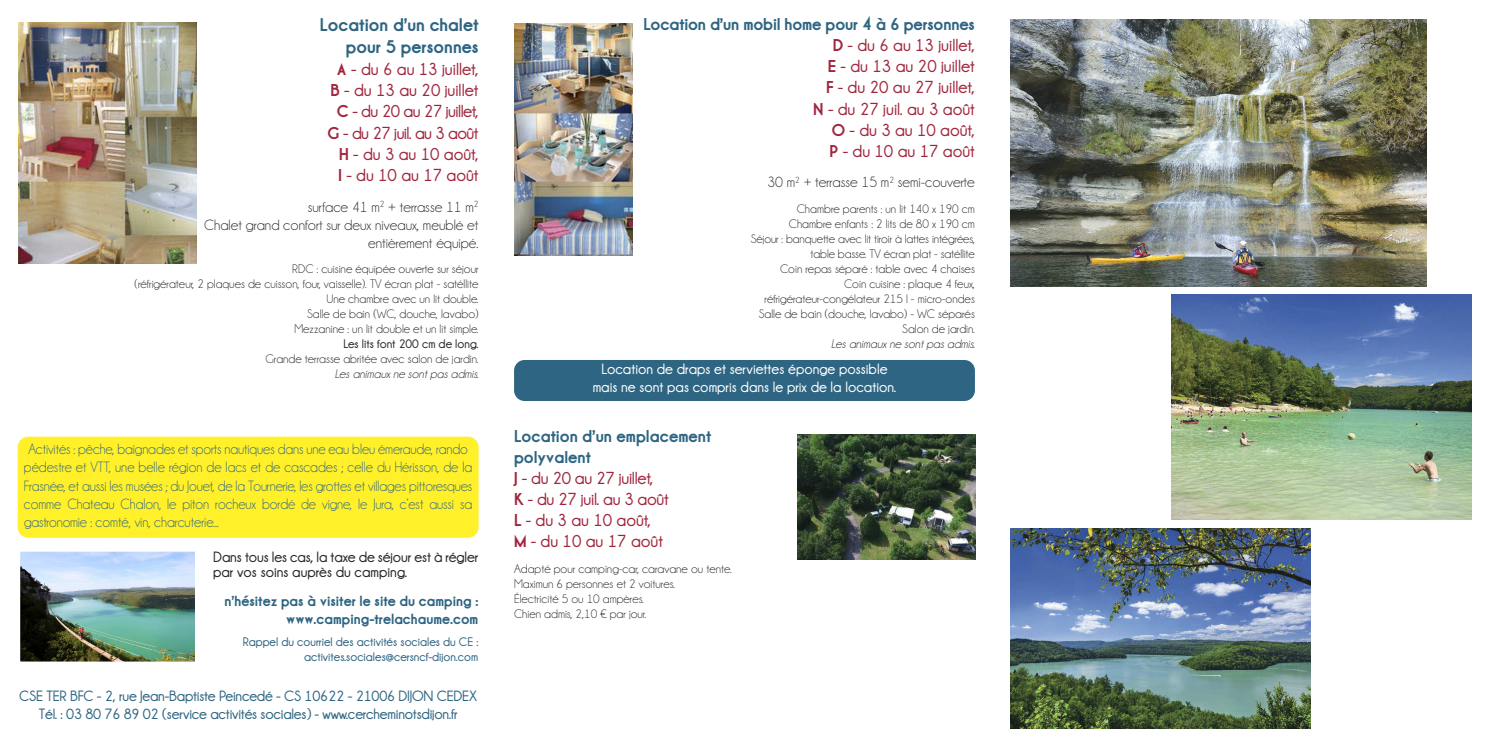
<style>
.page{position:relative;width:1489px;height:745px;background:#fff}
.page>*{position:absolute;margin:0;border:0;box-sizing:border-box;transform-origin:0 0}
.t1{font:700 18.75px/22.5px "Champagne&Limousines Thick";color:#2e6582;text-align:right}
.t2{font:700 17.5px/21.1px "Champagne&Limousines";color:#a1263d;text-align:right}
.t3{font:700 17.5px/21px "Champagne&Limousines Thick";color:#2e6582}
.t4{font:15px/18px "Champagne&Limousines";letter-spacing:-.01em;color:#2e6582;scale:.95 1}
.t5{font:700 15px/18px "Champagne&Limousines";letter-spacing:-.015em;color:#2e6582;text-align:center}
.t6{font:15px/18px "Champagne&Limousines";color:#272526;text-align:right}
.t7{font:700 15px/18px "Champagne&Limousines";color:#fff;text-align:center}
.t8{font:700 15px/14px "Champagne&Limousines";letter-spacing:-.005em;color:#272526}
.t9{font:700 15px/18px "Champagne&Limousines Thick";color:#2e6582;text-align:right}
.t10{font:12.5px/15px "Champagne&Limousines";color:#272526;text-align:right}
.t11{font:700 12.5px/15px "Champagne&Limousines";color:#2e6582;text-align:right}
.t12{font:italic 12.5px "Champagne&Limousines";color:#272526}
.t13{font:700 12.5px "Champagne&Limousines";color:#272526}
.s1{font-family:"Champagne&Limousines Thick"}
</style>
<div class="page">
<img style="left:514px;top:24px;width:118px;height:231px">
<img style="left:19px;top:22px;width:177px;height:241px">
<img style="left:21px;top:552px;width:173px;height:108px">
<div style="left:19px;top:550px;width:177px;height:112px;border:1px solid #fff"></div>
<div style="left:18px;top:436px;width:460px;height:101px;background:#fff029;border-radius:11px"></div>
<img style="left:797px;top:434px;width:178px;height:125px">
<div style="left:514px;top:360px;width:460px;height:41px;background:#2e6582;border-radius:11px"></div>
<img style="left:1171px;top:294px;width:300px;height:225px">
<img style="left:1010px;top:19px;width:416px;height:267px">
<img style="left:1010px;top:528px;width:300px;height:199px">
<h1 class="t1" style="left:320px;top:13px;width:160px">Location d’un chalet pour 5 personnes</h1>
<h2 class="t2" style="left:327px;top:58px;width:153px"><span class="s1">A</span> - du 6 au 13 juillet,<br><span class="s1">B</span> - du 13 au 20 juillet<br><span class="s1">C</span> - du 20 au 27 juillet,<br><span class="s1">G</span> - du 27 juil. au 3 août<br><span class="s1">H</span> - du 3 au 10 août,<br><span class="s1">I</span> - du 10 au 17 août</h2>
<p class="t6" style="left:204px;top:197px;width:276px">surface 41 m<sup>2</sup> + terrasse 11 m<sup>2<br></sup>Chalet grand confort sur deux niveaux, meublé et entièrement équipé.</p>
<p class="t10" style="left:135px;top:261px;width:345px">RDC : cuisine équipée ouverte sur séjour<br>(réfrigérateur, 2 plaques de cuisson, four, vaisselle). TV écran plat - satéllite Une chambre avec un lit double.<br>Salle de bain (WC, douche, lavabo)<br>Mezzanine : un lit double et un lit simple.</p>
<p class="t13" style="left:343px;top:336px;width:137px">Les lits font 200 cm de long.</p>
<p class="t10" style="left:265px;top:351px;width:214px">Grande terrasse abritée avec salon de jardin.</p>
<p class="t12" style="left:335px;top:366px;width:145px">Les animaux ne sont pas admis.</p>
<p class="t4" style="left:24px;top:440px;width:473px">Activités : pêche, baignades et sports nautiques dans une eau bleu émeraude, rando pédestre et VTT, une belle région de lacs et de cascades ; celle du Hérisson, de la Frasnée, et aussi les musées ; du Jouet, de la Tournerie, les grottes et villages pittoresques comme Chateau Chalon, le piton rocheux bordé de vigne, le Jura, c’est aussi sa gastronomie : comté, vin, charcuterie...</p>
<p class="t8" style="left:213px;top:550px;width:267px">Dans tous les cas, la taxe de séjour est à régler par vos soins auprès du camping.</p>
<p class="t9" style="left:224px;top:591px;width:255px">n’hésitez pas à visiter le site du camping : www.camping-trelachaume.com</p>
<p class="t11" style="left:243px;top:634px;width:237px">Rappel du courriel des activités sociales du CE : activites.sociales@cersncf-dijon.com</p>
<p class="t5" style="left:19px;top:686px;width:459px">CSE TER BFC - 2, rue Jean-Baptiste Peincedé - CS 10622 - 21006 DIJON CEDEX<br>Tél. : 03 80 76 89 02 (service activités sociales) - www.cercheminotsdijon.fr</p>
<h2 class="t3" style="left:643px;top:13px;width:333px">Location d’un mobil home pour 4 à 6 personnes</h2>
<h2 class="t2" style="left:813px;top:34px;width:163px"><span class="s1">D</span> - du 6 au 13 juillet,<br><span class="s1">E</span> - du 13 au 20 juillet<br><span class="s1">F</span> - du 20 au 27 juillet,<br><span class="s1">N</span> - du 27 juil. au 3 août<br><span class="s1">O</span> - du 3 au 10 août,<br><span class="s1">P</span> - du 10 au 17 août</h2>
<p class="t6" style="left:767px;top:173px;width:209px">30 m<sup>2</sup> + terrasse 15 m<sup>2</sup> semi-couverte</p>
<p class="t10" style="left:750px;top:201px;width:225px">Chambre parents : un lit 140 x 190 cm Chambre enfants : 2 lits de 80 x 190 cm<br>Séjour : banquette avec lit tiroir à lattes intégrées, table basse. TV écran plat - satéllite<br>Coin repas séparé : table avec 4 chaises<br>Coin cuisine : plaque 4 feux, réfrigérateur-congélateur 215 l - micro-ondes Salle de bain (douche, lavabo) - WC séparés Salon de jardin.</p>
<p class="t12" style="left:831px;top:336px;width:145px">Les animaux ne sont pas admis.</p>
<p class="t7" style="left:592px;top:360px;width:305px">Location de draps et serviettes éponge possible mais ne sont pas compris dans le prix de la location.</p>
<h2 class="t3" style="left:514px;top:425px;width:199px">Location d’un emplacement polyvalent</h2>
<h2 class="t2" style="left:514px;top:467px;width:156px;text-align:left"><span class="s1">J</span> - du 20 au 27 juillet,<br><span class="s1">K</span> - du 27 juil. au 3 août<br><span class="s1">L</span> - du 3 au 10 août,<br><span class="s1">M</span> - du 10 au 17 août</h2>
<p class="t10" style="left:514px;top:561px;width:219px;text-align:left">Adapté pour camping-car, caravane ou tente.<br>Maximun 6 personnes et 2 voitures.<br>Électricité 5 ou 10 ampères.<br>Chien admis, 2,10 € par jour.</p>
</div>
